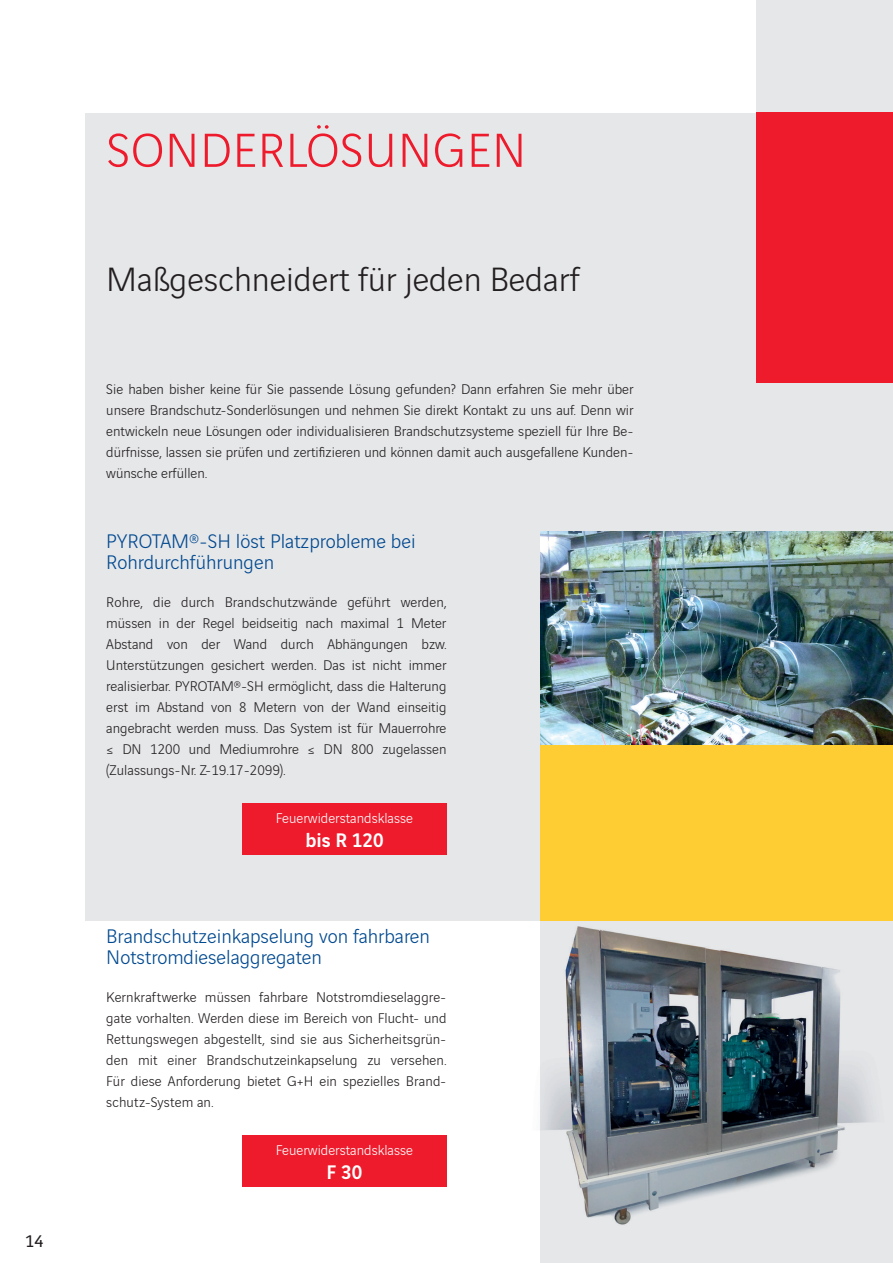
<style>
.page{position:relative;width:893px;height:1263px;background:#fff}
.page>*{position:absolute;margin:0;border:0;box-sizing:border-box;transform-origin:0 0}
.t1{font:300 51px "Vinci Sans";letter-spacing:.02em;color:#ee1b2c}
.t2{font:300 36px "Vinci Sans";color:#231f20}
.t3{font:300 21px/21px "Vinci Sans";color:#014990}
.t4{font:500 21px "Vinci Sans";color:#fff}
.t5{font:18px "Vinci Sans";color:#231f20}
.t6{font:300 15px/21px "Vinci Sans";color:#231f20;text-align:justify}
.t7{font:300 15px "Vinci Sans";color:#fff}
</style>
<div class="page">
<div style="left:757px;top:0;width:136px;height:383px;background:#e6e7e9"></div>
<div style="left:85px;top:113px;width:808px;height:808px;background:#e6e7e9"></div>
<div style="left:757px;top:113px;width:136px;height:270px;background:#ee1b2c"></div>
<div style="left:540px;top:744px;width:353px;height:519px;background:#e6e7e9"></div>
<div style="left:540px;top:744px;width:353px;height:177px;background:#fecd33"></div>
<img style="left:540px;top:531px;width:353px;height:213px">
<img style="left:542px;top:926px;width:330px;height:299px">
<div style="left:242px;top:804px;width:204px;height:51px;background:#ee1b2c"></div>
<div style="left:242px;top:1135px;width:204px;height:51px;background:#ee1b2c"></div>
<p class="t5" style="left:26px;top:1228px;width:19px">14</p>
<h1 class="t1" style="left:107px;top:113px;width:421px">SONDERLÖSUNGEN</h1>
<h2 class="t2" style="left:106px;top:253px;width:475px">Maßgeschneidert für jeden Bedarf</h2>
<p class="t6" style="left:106px;top:378px;width:529px">Sie haben bisher keine für Sie passende Lösung gefunden? Dann erfahren Sie mehr über unsere Brandschutz-Sonderlösungen und nehmen Sie direkt Kontakt zu uns auf. Denn wir entwickeln neue Lösungen oder individualisieren Brandschutzsysteme speziell für Ihre Be&shy;dürfnisse, lassen sie prüfen und zertifizieren und können damit auch ausgefallene Kunden&shy;wünsche erfüllen.</p>
<h3 class="t3" style="left:106px;top:529px;width:311px">PYROTAM®-SH löst Platzprobleme bei<br>Rohrdurchführungen</h3>
<p class="t6" style="left:106px;top:590px;width:342px">Rohre, die durch Brandschutzwände geführt werden, müssen in der Regel beidseitig nach maximal 1 Meter Abstand von der Wand durch Abhängungen bzw.<br>Unterstützungen gesichert werden. Das ist nicht immer realisierbar. PYROTAM®-SH ermöglicht, dass die Halterung erst im Abstand von 8 Metern von der Wand einseitig angebracht werden muss. Das System ist für Mauerrohre ≤ DN 1200 und Mediumrohre ≤ DN 800 zugelassen (Zulassungs-Nr. Z-19.17-2099).</p>
<p class="t7" style="left:276px;top:807px;width:139px">Feuerwiderstandsklasse</p>
<h3 class="t4" style="left:305px;top:824px;width:80px">bis R 120</h3>
<h3 class="t3" style="left:106px;top:924px;width:325px">Brandschutzeinkapselung von fahrbaren<br>Notstromdieselaggregaten</h3>
<p class="t6" style="left:106px;top:985px;width:342px">Kernkraftwerke müssen fahrbare Notstromdieselaggre&shy;gate vorhalten. Werden diese im Bereich von Flucht- und Rettungswegen abgestellt, sind sie aus Sicherheitsgrün&shy;den mit einer Brandschutzeinkapselung zu versehen.<br>Für diese Anforderung bietet G+H ein spezielles Brand&shy;schutz-System an.</p>
<p class="t7" style="left:276px;top:1139px;width:139px">Feuerwiderstandsklasse</p>
<h3 class="t4" style="left:327px;top:1155px;width:37px">F 30</h3>
</div>
